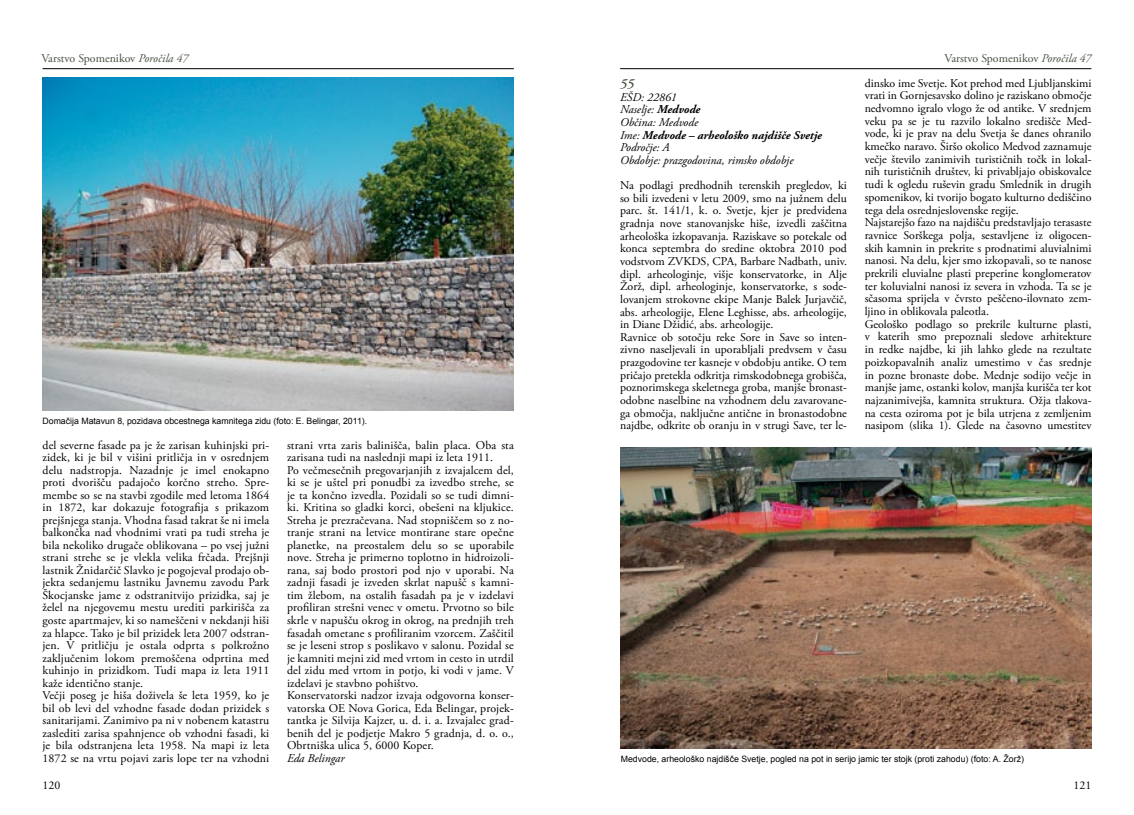
<style>
.page{position:relative;width:1134px;height:815px;background:#fff}
.page>*{position:absolute;margin:0;border:0;box-sizing:border-box;transform-origin:0 0}
.tekst{font:italic 600 13.75px "Adobe Garamond Pro";color:#45503d}
.tekst-2{font:11.88px/12.5px "Adobe Garamond Pro";letter-spacing:.005em;color:#000;text-align:justify}
.tekst-3{font:italic 11.88px "Adobe Garamond Pro";color:#000}
.t1{font:11.88px "Adobe Garamond Pro";color:#45503d}
.tekst-4{font:italic 700 11.88px "Adobe Garamond Pro";color:#000}
.tekst-5{font:8.75px "Arial";color:#000}
.s1{font-style:italic}
.s2{font-weight:700}
.s3{font-weight:400}
</style>
<div class="page">
<hr style="left:43px;top:68px;width:471px;height:1px;background:#000">
<hr style="left:620px;top:68px;width:471px;height:1px;background:#000">
<img style="left:42px;top:78px;width:472px;height:332px">
<img style="left:620px;top:447px;width:471px;height:301px">
<p class="t1" style="left:41px;top:51px;width:149px">Varstvo Spomenikov <span class="s1">Poročila 47</span></p>
<p class="t1" style="left:944px;top:51px;width:149px">Varstvo Spomenikov <span class="s1">Poročila 47</span></p>
<p class="tekst-5" style="left:42px;top:415px;width:326px">Domačija Matavun 8, pozidava obcestnega kamnitega zidu (foto: E. Belingar, 2011).</p>
<p class="tekst-2" style="left:43px;top:439px;width:228px">del severne fasade pa je že zarisan kuhinjski pri&shy;zidek, ki je bil v višini pritličja in v osrednjem delu nadstropja. Nazadnje je imel enokapno proti dvorišču padajočo korčno streho. Spre&shy;membe so se na stavbi zgodile med letoma 1864 in 1872, kar dokazuje fotografija s prikazom prejšnjega stanja. Vhodna fasad takrat še ni imela balkončka nad vhodnimi vrati pa tudi streha je bila nekoliko drugače oblikovana – po vsej južni strani strehe se je vlekla velika frčada. Prejšnji lastnik Žnidarčič Slavko je pogojeval prodajo ob&shy;jekta sedanjemu lastniku Javnemu zavodu Park Škocjanske jame z odstranitvijo prizidka, saj je želel na njegovemu mestu urediti parkirišča za goste apartmajev, ki so nameščeni v nekdanji hiši za hlapce. Tako je bil prizidek leta 2007 odstran&shy;jen. V pritličju je ostala odprta s polkrožno zaključenim lokom premoščena odprtina med kuhinjo in prizidkom. Tudi mapa iz leta 1911 kaže identično stanje.</p>
<p class="tekst-2" style="left:43px;top:690px;width:228px">Večji poseg je hiša doživela še leta 1959, ko je bil ob levi del vzhodne fasade dodan prizidek s sanitarijami. Zanimivo pa ni v nobenem katastru zaslediti zarisa spahnjence ob vzhodni fasadi, ki je bila odstranjena leta 1958. Na mapi iz leta 1872 se na vrtu pojavi zaris lope ter na vzhodni</p>
<p class="tekst-2" style="left:287px;top:439px;width:228px">strani vrta zaris balinišča, balin placa. Oba sta zarisana tudi na naslednji mapi iz leta 1911.</p>
<p class="tekst-2" style="left:287px;top:464px;width:228px">Po večmesečnih pregovarjanjih z izvajalcem del, ki se je uštel pri ponudbi za izvedbo strehe, se je ta končno izvedla. Pozidali so se tudi dimni&shy;ki. Kritina so gladki korci, obešeni na kljukice.<br>Streha je prezračevana. Nad stopniščem so z no&shy;tranje strani na letvice montirane stare opečne planetke, na preostalem delu so se uporabile nove. Streha je primerno toplotno in hidroizoli&shy;rana, saj bodo prostori pod njo v uporabi. Na zadnji fasadi je izveden skrlat napušč s kamni&shy;tim žlebom, na ostalih fasadah pa je v izdelavi profiliran strešni venec v ometu. Prvotno so bile skrle v napušču okrog in okrog, na prednjih treh fasadah ometane s profiliranim vzorcem. Zaščitil se je leseni strop s poslikavo v salonu. Pozidal se je kamniti mejni zid med vrtom in cesto in utrdil del zidu med vrtom in potjo, ki vodi v jame. V izdelavi je stavbno pohištvo.</p>
<p class="tekst-2" style="left:287px;top:690px;width:228px">Konservatorski nadzor izvaja odgovorna konser&shy;vatorska OE Nova Gorica, Eda Belingar, projek&shy;tantka je Silvija Kajzer, u. d. i. a. Izvajalec grad&shy;benih del je podjetje Makro 5 gradnja, d. o. o., Obrtniška ulica 5, 6000 Koper.</p>
<p class="tekst-3" style="left:287px;top:751px;width:59px">Eda Belingar</p>
<p class="tekst" style="left:620px;top:76px;width:16px">55</p>
<p class="tekst-3" style="left:620px;top:90px;width:58px">EŠD: 22861</p>
<p class="tekst-3" style="left:620px;top:102px;width:82px">Naselje: <span class="s2">Medvode</span></p>
<p class="tekst-3" style="left:620px;top:115px;width:80px">Občina: Medvode</p>
<p class="tekst-4" style="left:620px;top:128px;width:203px"><span class="s3">Ime:</span> Medvode – arheološko najdišče Svetje</p>
<p class="tekst-3" style="left:620px;top:140px;width:51px">Področje: A</p>
<p class="tekst-3" style="left:620px;top:153px;width:175px">Obdobje: prazgodovina, rimsko obdobje</p>
<p class="tekst-2" style="left:620px;top:179px;width:228px">Na podlagi predhodnih terenskih pregledov, ki so bili izvedeni v letu 2009, smo na južnem delu parc. št. 141/1, k. o. Svetje, kjer je predvidena gradnja nove stanovanjske hiše, izvedli zaščitna arheološka izkopavanja. Raziskave so potekale od konca septembra do sredine oktobra 2010 pod vodstvom ZVKDS, CPA, Barbare Nadbath, univ. dipl. arheologinje, višje konservatorke, in Alje Žorž, dipl. arheologinje, konservatorke, s sode&shy;lovanjem strokovne ekipe Manje Balek Jurjavčič, abs. arheologije, Elene Leghisse, abs. arheologije, in Diane Džidić, abs. arheologije.</p>
<p class="tekst-2" style="left:620px;top:331px;width:228px">Ravnice ob sotočju reke Sore in Save so inten&shy;zivno naseljevali in uporabljali predvsem v času prazgodovine ter kasneje v obdobju antike. O tem pričajo pretekla odkritja rimskodobnega grobišča, poznorimskega skeletnega groba, manjše bronast&shy;odobne naselbine na vzhodnem delu zavarovane&shy;ga območja, naključne antične in bronastodobne najdbe, odkrite ob oranju in v strugi Save, ter le-</p>
<p class="tekst-2" style="left:865px;top:77px;width:228px">dinsko ime Svetje. Kot prehod med Ljubljanskimi vrati in Gornjesavsko dolino je raziskano območje nedvomno igralo vlogo že od antike. V srednjem veku pa se je tu razvilo lokalno središče Med&shy;vode, ki je prav na delu Svetja še danes ohranilo kmečko naravo. Širšo okolico Medvod zaznamuje večje število zanimivih turističnih točk in lokal&shy;nih turističnih društev, ki privabljajo obiskovalce tudi k ogledu ruševin gradu Smlednik in drugih spomenikov, ki tvorijo bogato kulturno dediščino tega dela osrednjeslovenske regije.</p>
<p class="tekst-2" style="left:865px;top:216px;width:228px">Najstarejšo fazo na najdišču predstavljajo terasaste ravnice Sorškega polja, sestavljene iz oligocen&shy;skih kamnin in prekrite s prodnatimi aluvialnimi nanosi. Na delu, kjer smo izkopavali, so te nanose prekrili eluvialne plasti preperine konglomeratov ter koluvialni nanosi iz severa in vzhoda. Ta se je sčasoma sprijela v čvrsto peščeno-ilovnato zem&shy;ljino in oblikovala paleotla.</p>
<p class="tekst-2" style="left:865px;top:318px;width:228px">Geološko podlago so prekrile kulturne plasti, v katerih smo prepoznali sledove arhitekture in redke najdbe, ki jih lahko glede na rezultate poizkopavalnih analiz umestimo v čas srednje in pozne bronaste dobe. Mednje sodijo večje in manjše jame, ostanki kolov, manjša kurišča ter kot najzanimivejša, kamnita struktura. Ožja tlakova&shy;na cesta oziroma pot je bila utrjena z zemljenim nasipom (slika 1). Glede na časovno umestitev</p>
<p class="tekst-5" style="left:621px;top:753px;width:405px">Medvode, arheološko najdišče Svetje, pogled na pot in serijo jamic ter stojk (proti zahodu) (foto: A. Žorž)</p>
<p class="tekst-2" style="left:43px;top:779px;width:19px">120</p>
<p class="tekst-2" style="left:1074px;top:779px;width:19px">121</p>
</div>
